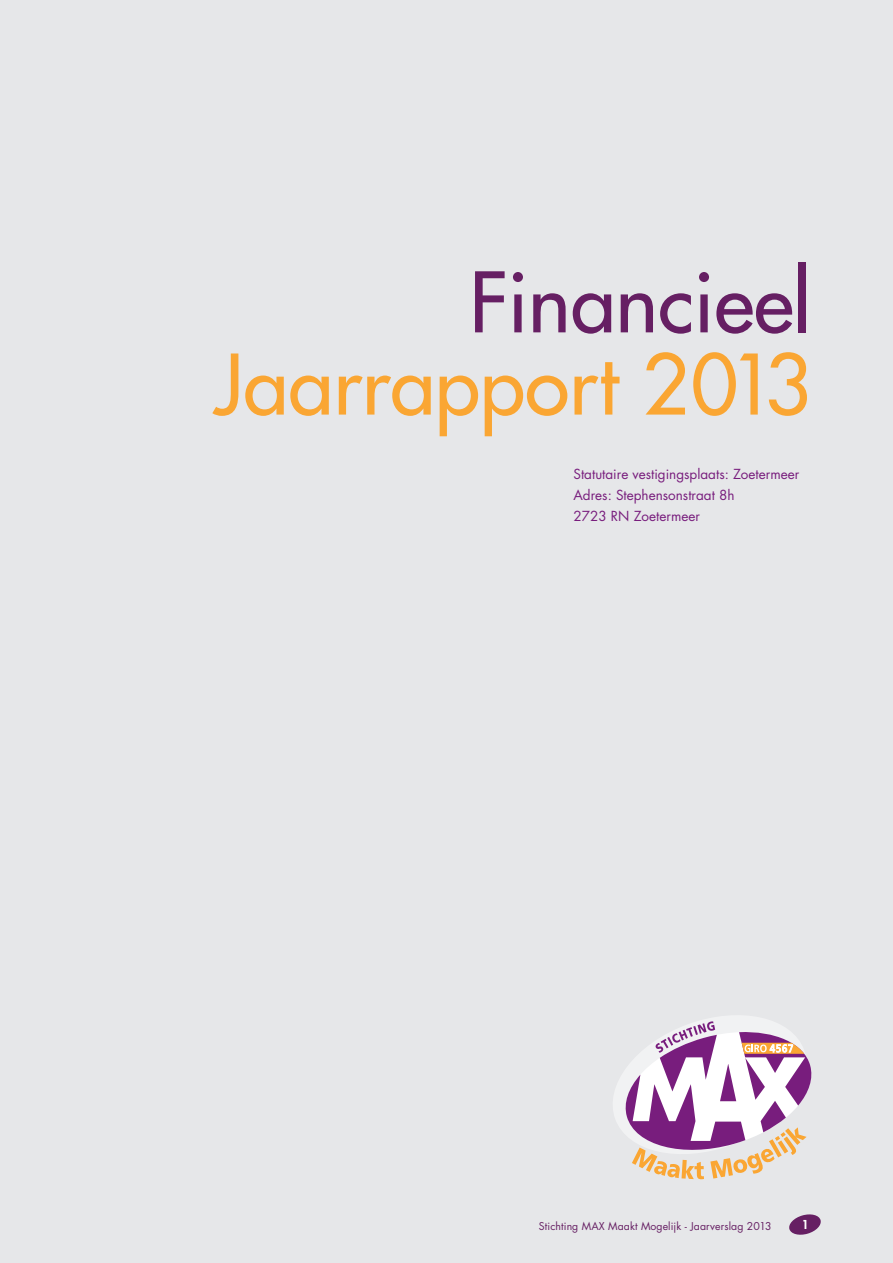
<style>
.page{position:relative;width:893px;height:1263px;background:#e6e7e9}
.page>*{position:absolute;margin:0;border:0;box-sizing:border-box;transform-origin:0 0}
.t1{font:500 81px/82.2px "Futura Std";color:#faa633;text-align:right}
.broodtekst{font:13.5px "Futura Std";color:#781d7d}
.sub_titel{font:800 12px "Futura Std";color:#fff}
.subkop{font:10.5px "Futura Std";letter-spacing:.01em;color:#661f63}
.s1{color:#661f63}
</style>
<div class="page">
<svg style="left:613px;top:1016px;width:199px;height:163px"></svg>
<svg style="left:789px;top:1214px;width:32px;height:21px"></svg>
<p class="t1" style="left:214px;top:262px;width:599px"><span class="s1">Financieel<br></span>Jaarrapport 2013</p>
<p class="broodtekst" style="left:573px;top:465px;width:227px">Statutaire vestigingsplaats: Zoetermeer</p>
<p class="broodtekst" style="left:573px;top:486px;width:162px">Adres: Stephensonstraat 8h</p>
<p class="broodtekst" style="left:573px;top:507px;width:128px">2723 RN Zoetermeer</p>
<p class="subkop" style="left:539px;top:1219px;width:234px">Stichting MAX Maakt Mogelijk - Jaarverslag 2013</p>
<p class="sub_titel" style="left:802px;top:1217px;width:8px">1</p>
</div>
